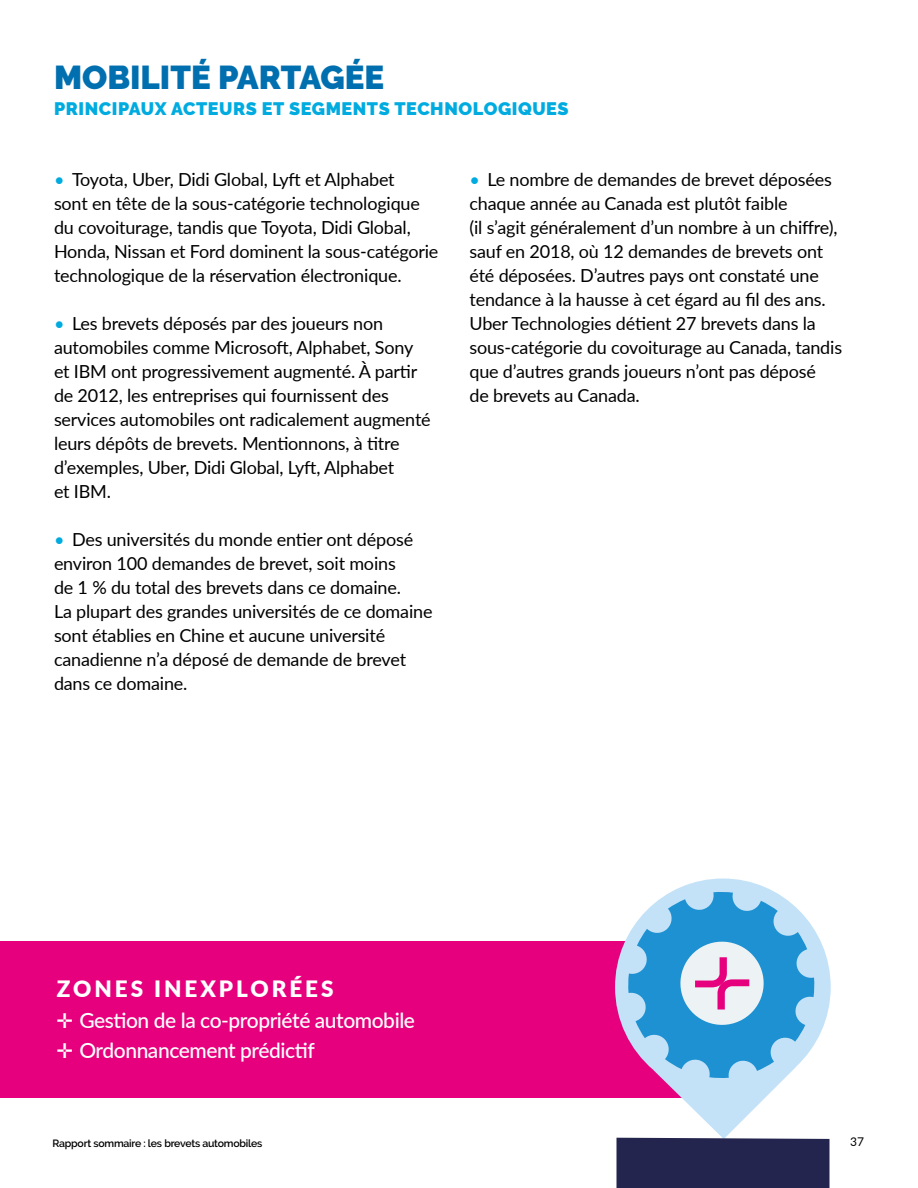
<style>
.page{position:relative;width:918px;height:1188px;background:#fff}
.page>*{position:absolute;margin:0;border:0;box-sizing:border-box;transform-origin:0 0}
.t1{font:900 33px "Raleway";color:#006faf}
.t2{font:900 22.5px "Lato";letter-spacing:.13em;color:#fff}
.t3{font:500 21px "Lato";letter-spacing:-.02em;color:#fff}
.t4{font:18px/24px "Lato";letter-spacing:-.01em;color:#000}
.t5{font:900 18px "Raleway";letter-spacing:.03em;color:#00abe0}
.t6{font:12px "Lato";color:#000}
.t7{font:600 10.5px "Raleway";letter-spacing:-.02em;color:#000}
.s1{color:#00abe0}
</style>
<div class="page">
<hr style="left:0;top:0;width:1px;height:1188px;background:#23254e">
<div style="left:0;top:942px;width:736px;height:156px;background:#e6007d"></div>
<svg style="left:615px;top:879px;width:216px;height:260px"></svg>
<svg style="left:628px;top:892px;width:187px;height:186px;background:#78b4df"></svg>
<div style="left:617px;top:1138px;width:212px;height:50px;background:#23254e"></div>
<h2 class="t1" style="left:54px;top:59px;width:332px">MOBILITÉ PARTAGÉE</h2>
<h3 class="t5" style="left:54px;top:98px;width:516px">PRINCIPAUX ACTEURS ET SEGMENTS TECHNOLOGIQUES</h3>
<p class="t4" style="left:54px;top:167px;width:386px"><span class="s1">•</span> Toyota, Uber, Didi Global, Lyft et Alphabet<br>sont en tête de la sous-catégorie technologique du covoiturage, tandis que Toyota, Didi Global, Honda, Nissan et Ford dominent la sous-catégorie technologique de la réservation électronique.</p>
<p class="t4" style="left:54px;top:311px;width:378px"><span class="s1">•</span> Les brevets déposés par des joueurs non automobiles comme Microsoft, Alphabet, Sony et IBM ont progressivement augmenté. À partir de 2012, les entreprises qui fournissent des services automobiles ont radicalement augmenté leurs dépôts de brevets. Mentionnons, à titre d’exemples, Uber, Didi Global, Lyft, Alphabet<br>et IBM.</p>
<p class="t4" style="left:54px;top:527px;width:380px"><span class="s1">•</span> Des universités du monde entier ont déposé environ 100 demandes de brevet, soit moins<br>de 1 % du total des brevets dans ce domaine.<br>La plupart des grandes universités de ce domaine sont établies en Chine et aucune université canadienne n’a déposé de demande de brevet dans ce domaine.</p>
<p class="t4" style="left:470px;top:167px;width:374px"><span class="s1">•</span> Le nombre de demandes de brevet déposées chaque année au Canada est plutôt faible<br>(il s’agit généralement d’un nombre à un chiffre), sauf en 2018, où 12 demandes de brevets ont été déposées. D’autres pays ont constaté une tendance à la hausse à cet égard au fil des ans.<br>Uber Technologies détient 27 brevets dans la sous-catégorie du covoiturage au Canada, tandis que d’autres grands joueurs n’ont pas déposé<br>de brevets au Canada.</p>
<h4 class="t2" style="left:57px;top:972px;width:278px">ZONES INEXPLORÉES</h4>
<p class="t3" style="left:57px;top:1005px;width:360px">✛ Gestion de la co-propriété automobile</p>
<p class="t3" style="left:57px;top:1035px;width:259px">✛ Ordonnancement prédictif</p>
<p class="t7" style="left:52px;top:1137px;width:212px">Rapport sommaire : les brevets automobiles</p>
<p class="t6" style="left:850px;top:1133px;width:15px">37</p>
</div>
